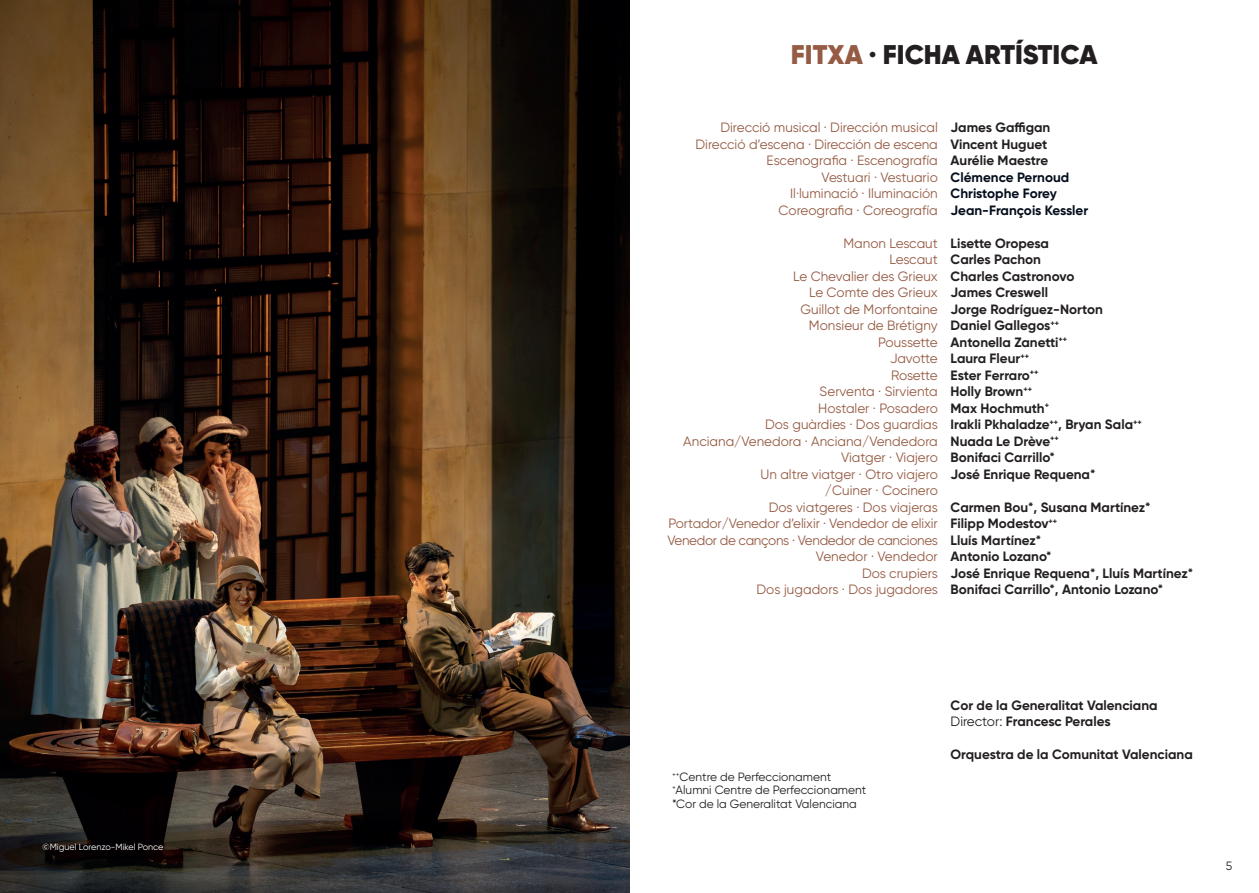
<style>
.page{position:relative;width:1259px;height:893px;background:#fff}
.page>*{position:absolute;margin:0;border:0;box-sizing:border-box;transform-origin:0 0}
.t1{font:900 27px "Gilroy";color:#231f20}
.t2{font:13.5px/16.5px "Gilroy";color:#955b44;text-align:right}
.t3{font:700 13.5px/16.5px "Gilroy";color:#231f20}
.t4{font:700 13.5px/16.5px "Gilroy";color:#030d1b}
.t5{font:12px/13.5px "Gilroy";color:#231f20}
.t6{font:9px "Gilroy";color:#fff}
.s1{color:#955b44}
.s2{font-weight:400}
</style>
<div class="page">
<img style="left:0;top:0;width:629px;height:893px">
<p class="t6" style="left:43px;top:842px;width:122px">©Miguel Lorenzo-Mikel Ponce</p>
<h1 class="t1" style="left:791px;top:38px;width:308px"><span class="s1">FITXA</span> · FICHA ARTÍSTICA</h1>
<p class="t2" style="left:695px;top:119px;width:244px">Direcció musical · Dirección musical<br>Direcció d’escena · Dirección de escena<br>Escenografia · Escenografía<br>Vestuari · Vestuario<br>Il·luminació · Iluminación<br>Coreografia · Coreografía</p>
<p class="t2" style="left:667px;top:235px;width:272px">Manon Lescaut<br>Lescaut<br>Le Chevalier des Grieux<br>Le Comte des Grieux<br>Guillot de Morfontaine<br>Monsieur de Brétigny<br>Poussette<br>Javotte<br>Rosette<br>Serventa · Sirvienta<br>Hostaler · Posadero<br>Dos guàrdies · Dos guardias<br>Anciana/Venedora · Anciana/Vendedora<br>Viatger · Viajero<br>Un altre viatger · Otro viajero<br>/Cuiner · Cocinero<br>Dos viatgeres · Dos viajeras<br>Portador/Venedor d’elixir · Vendedor de elixir<br>Venedor de cançons · Vendedor de canciones<br>Venedor · Vendedor<br>Dos crupiers<br>Dos jugadors · Dos jugadores</p>
<p class="t3" style="left:950px;top:119px;width:101px">James Gaffigan<br>Vincent Huguet<br>Aurélie Maestre</p>
<p class="t4" style="left:950px;top:169px;width:139px">Clémence Pernoud<br>Christophe Forey<br>Jean-François Kessler</p>
<p class="t3" style="left:950px;top:235px;width:193px">Lisette Oropesa<br>Carles Pachon<br>Charles Castronovo<br>James Creswell<br>Jorge Rodríguez-Norton<br>Daniel Gallegos<sup>++<br></sup>Antonella Zanetti<sup>++<br></sup>Laura Fleur<sup>++<br></sup>Ester Ferraro<sup>++<br></sup>Holly Brown<sup>++<br></sup>Max Hochmuth<sup>+<br></sup>Irakli Pkhaladze<sup>++</sup>, Bryan Sala<sup>++<br></sup>Nuada Le Drève<sup>++<br></sup>Bonifaci Carrillo*<br>José Enrique Requena*</p>
<p class="t3" style="left:950px;top:499px;width:244px">Carmen Bou*, Susana Martínez*<br>Filipp Modestov<sup>++<br></sup>Lluís Martínez*<br>Antonio Lozano*<br>José Enrique Requena*, Lluís Martínez*<br>Bonifaci Carrillo*, Antonio Lozano*</p>
<p class="t5" style="left:672px;top:770px;width:196px"><sup>++</sup>Centre de Perfeccionament <sup>+</sup>Alumni Centre de Perfeccionament *Cor de la Generalitat Valenciana</p>
<p class="t3" style="left:950px;top:697px;width:208px">Cor de la Generalitat Valenciana<br><span class="s2">Director:</span> Francesc Perales</p>
<p class="t3" style="left:950px;top:746px;width:244px">Orquestra de la Comunitat Valenciana</p>
<p class="t5" style="left:1225px;top:859px;width:8px">5</p>
</div>
